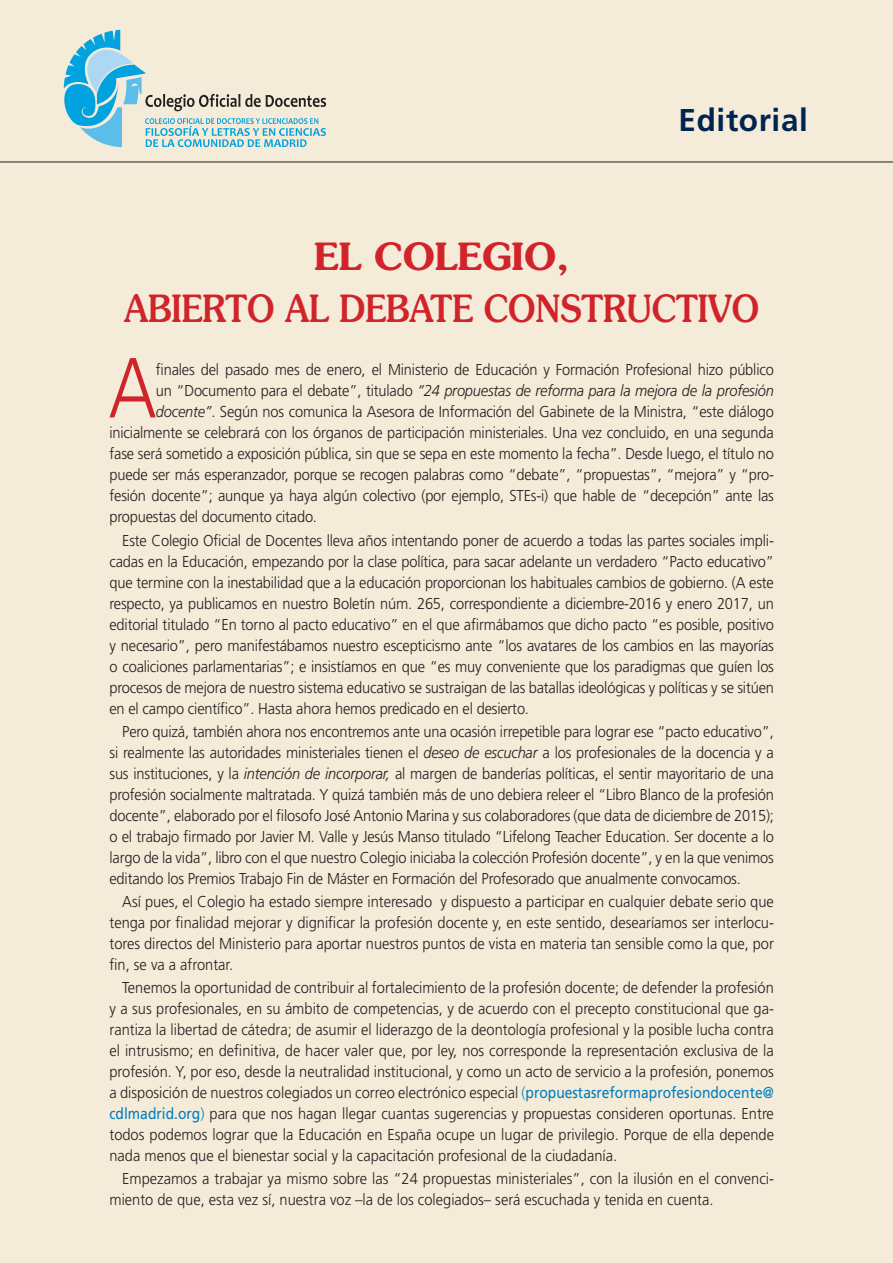
<style>
.page{position:relative;width:893px;height:1263px;background:#f4ebd8}
.page>*{position:absolute;margin:0;border:0;box-sizing:border-box;transform-origin:0 0}
.t1{font:300 85.05px "Frutiger LT Std";color:#d1232a;scale:.85 1}
.t2{font:500 37.5px "Souvenir Std";color:#d1232a;scale:.88 1}
.t3{font:600 37.5px "Souvenir Std";color:#d1232a}
.t4{font:700 31.5px "Frutiger LT Std";letter-spacing:.02em;color:#002451}
.t5{font:300 15.75px/21px "Frutiger LT Std";letter-spacing:-.01em;color:#231f20;text-align:justify;scale:.93 1}
.t6{font:italic 300 15.75px "Frutiger LT Std";letter-spacing:-.01em;color:#231f20;scale:.93 1}
.s1{font-style:normal}
.s2{font-style:italic}
.s3{color:#007fc1}
.s4{font-weight:400;color:#007fc1}
</style>
<div class="page">
<svg style="left:64px;top:30px;width:262px;height:117px"></svg>
<hr style="left:0;top:162px;width:893px;height:1px;background:#231f20">
<p class="t4" style="left:679px;top:102px;width:131px">Editorial</p>
<p class="t3" style="left:314px;top:233px;width:257px">EL COLEGIO,</p>
<p class="t2" style="left:124px;top:286px;width:723px">ABIERTO AL DEBATE CONSTRUCTIVO</p>
<p class="t1" style="left:109px;top:340px;width:58px">A</p>
<p class="t5" style="left:156px;top:360px;width:666px">finales del pasado mes de enero, el Ministerio de Educación y Formación Profesional hizo público</p>
<p class="t6" style="left:156px;top:382px;width:666px"><span class="s1">un “Documento para el debate”, titulado</span> “24 propuestas de reforma para la mejora de la profesión</p>
<p class="t5" style="left:156px;top:402px;width:666px"><span class="s2">docente”</span>. Según nos comunica la Asesora de Información del Gabinete de la Ministra, “este diálogo</p>
<p class="t5" style="left:109px;top:423px;width:716px">inicialmente se celebrará con los órganos de participación ministeriales. Una vez concluido, en una segunda</p>
<p class="t5" style="left:109px;top:444px;width:716px">fase será sometido a exposición pública, sin que se sepa en este momento la fecha”. Desde luego, el título no</p>
<p class="t5" style="left:109px;top:465px;width:716px">puede ser más esperanzador, porque se recogen palabras como “debate”, “propuestas”, “mejora” y “pro-</p>
<p class="t5" style="left:109px;top:486px;width:716px">fesión docente”; aunque ya haya algún colectivo (por ejemplo, STEs-i) que hable de “decepción” ante las</p>
<p class="t5" style="left:109px;top:507px;width:225px">propuestas del documento citado.</p>
<p class="t5" style="left:109px;top:530px;width:716px;text-indent:13px">Este Colegio Oficial de Docentes lleva años intentando poner de acuerdo a todas las partes sociales impli&shy;cadas en la Educación, empezando por la clase política, para sacar adelante un verdadero “Pacto educativo” que termine con la inestabilidad que a la educación proporcionan los habituales cambios de gobierno. (A este respecto, ya publicamos en nuestro Boletín núm. 265, correspondiente a diciembre-2016 y enero 2017, un editorial titulado “En torno al pacto educativo” en el que afirmábamos que dicho pacto “es posible, positivo y necesario”, pero manifestábamos nuestro escepticismo ante “los avatares de los cambios en las mayorías o coaliciones parlamentarias”; e insistíamos en que “es muy conveniente que los paradigmas que guíen los procesos de mejora de nuestro sistema educativo se sustraigan de las batallas ideológicas y políticas y se sitúen en el campo científico”. Hasta ahora hemos predicado en el desierto.</p>
<p class="t5" style="left:109px;top:721px;width:716px;text-indent:13px">Pero quizá, también ahora nos encontremos ante una ocasión irrepetible para lograr ese “pacto educativo”, si realmente las autoridades ministeriales tienen el <span class="s2">deseo de escuchar</span> a los profesionales de la docencia y a sus instituciones, y la <span class="s2">intención de incorporar,</span> al margen de banderías políticas, el sentir mayoritario de una profesión socialmente maltratada. Y quizá también más de uno debiera releer el “Libro Blanco de la profesión docente”, elaborado por el filosofo José Antonio Marina y sus colaboradores (que data de diciembre de 2015); o el trabajo firmado por Javier M. Valle y Jesús Manso titulado “Lifelong Teacher Education. Ser docente a lo largo de la vida”, libro con el que nuestro Colegio iniciaba la colección Profesión docente”, y en la que venimos editando los Premios Trabajo Fin de Máster en Formación del Profesorado que anualmente convocamos.</p>
<p class="t5" style="left:109px;top:891px;width:716px;text-indent:13px">Así pues, el Colegio ha estado siempre interesado y dispuesto a participar en cualquier debate serio que tenga por finalidad mejorar y dignificar la profesión docente y, en este sentido, desearíamos ser interlocu&shy;tores directos del Ministerio para aportar nuestros puntos de vista en materia tan sensible como la que, por fin, se va a afrontar.</p>
<p class="t5" style="left:109px;top:977px;width:716px;text-indent:13px">Tenemos la oportunidad de contribuir al fortalecimiento de la profesión docente; de defender la profesión y a sus profesionales, en su ámbito de competencias, y de acuerdo con el precepto constitucional que ga&shy;rantiza la libertad de cátedra; de asumir el liderazgo de la deontología profesional y la posible lucha contra el intrusismo; en definitiva, de hacer valer que, por ley, nos corresponde la representación exclusiva de la profesión. Y, por eso, desde la neutralidad institucional, y como un acto de servicio a la profesión, ponemos a disposición de nuestros colegiados un correo electrónico especial <span class="s3">(</span><span class="s4">propuestasreformaprofesiondocente@ cdlmadrid.org</span><span class="s3">)</span> para que nos hagan llegar cuantas sugerencias y propuestas consideren oportunas. Entre todos podemos lograr que la Educación en España ocupe un lugar de privilegio. Porque de ella depende nada menos que el bienestar social y la capacitación profesional de la ciudadanía.</p>
<p class="t5" style="left:109px;top:1168px;width:716px;text-indent:13px">Empezamos a trabajar ya mismo sobre las “24 propuestas ministeriales”, con la ilusión en el convenci&shy;miento de que, esta vez sí, nuestra voz –la de los colegiados– será escuchada y tenida en cuenta.</p>
</div>
